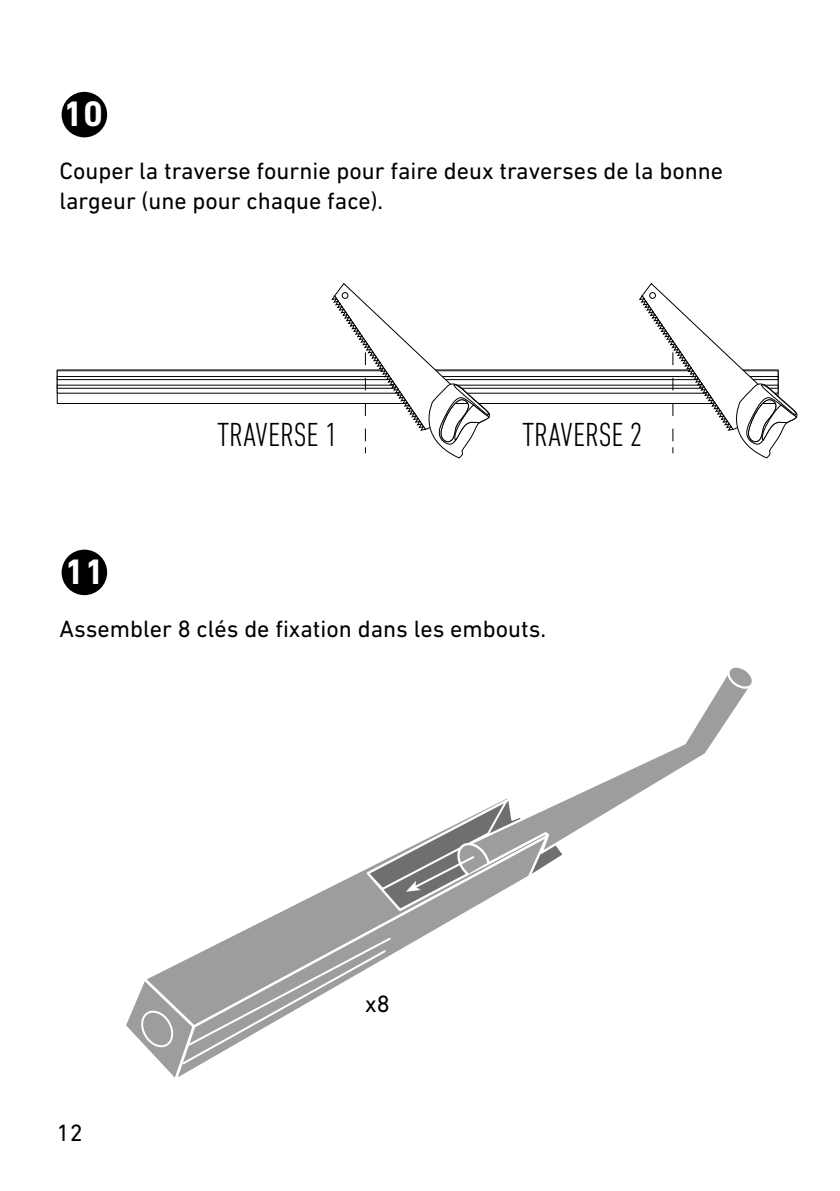
<style>
.page{position:relative;width:840px;height:1191px;background:#fff}
.page>*{position:absolute;margin:0;border:0;box-sizing:border-box;transform-origin:0 0}
.t1{font:700 36px "DIN Next LT Pro";color:#fff}
.t2{font:300 condensed 34px "DIN Next LT Pro";color:#000}
.t3{font:24px/30px "DIN Next LT Pro";color:#000}
</style>
<div class="page">
<div style="left:62px;top:92px;width:45px;height:45px;background:#000;border-radius:50%"></div>
<div style="left:62px;top:549px;width:45px;height:46px;background:#000;border-radius:50%"></div>
<div style="left:57px;top:369px;width:721px;height:35px;border:1px solid #000"></div>
<svg style="left:59px;top:380px;width:579px;height:5px"></svg>
<div style="left:57px;top:376px;width:721px;height:4px;border:1px solid #000"></div>
<div style="left:57px;top:385px;width:721px;height:4px;border:1px solid #000"></div>
<svg style="left:638px;top:283px;width:160px;height:176px"></svg>
<svg style="left:331px;top:283px;width:163px;height:176px"></svg>
<svg style="left:233px;top:869px;width:230px;height:85px"></svg>
<svg style="left:126px;top:936px;width:266px;height:142px"></svg>
<svg style="left:565px;top:680px;width:183px;height:157px"></svg>
<svg style="left:725px;top:667px;width:27px;height:22px"></svg>
<svg style="left:367px;top:798px;width:198px;height:115px"></svg>
<h1 class="t1" style="left:63px;top:93px;width:42px">10</h1>
<p class="t3" style="left:59px;top:155px;width:665px">Couper la traverse fournie pour faire deux traverses de la bonne largeur (une pour chaque face).</p>
<h1 class="t1" style="left:64px;top:550px;width:42px">11</h1>
<h2 class="t2" style="left:217px;top:416px;width:122px">TRAVERSE 1</h2>
<h2 class="t2" style="left:521px;top:416px;width:122px">TRAVERSE 2</h2>
<p class="t3" style="left:59px;top:613px;width:488px">Assembler 8 clés de fixation dans les embouts.</p>
<p class="t3" style="left:57px;top:1117px;width:28px">12</p>
<p class="t3" style="left:365px;top:988px;width:26px">x8</p>
</div>
